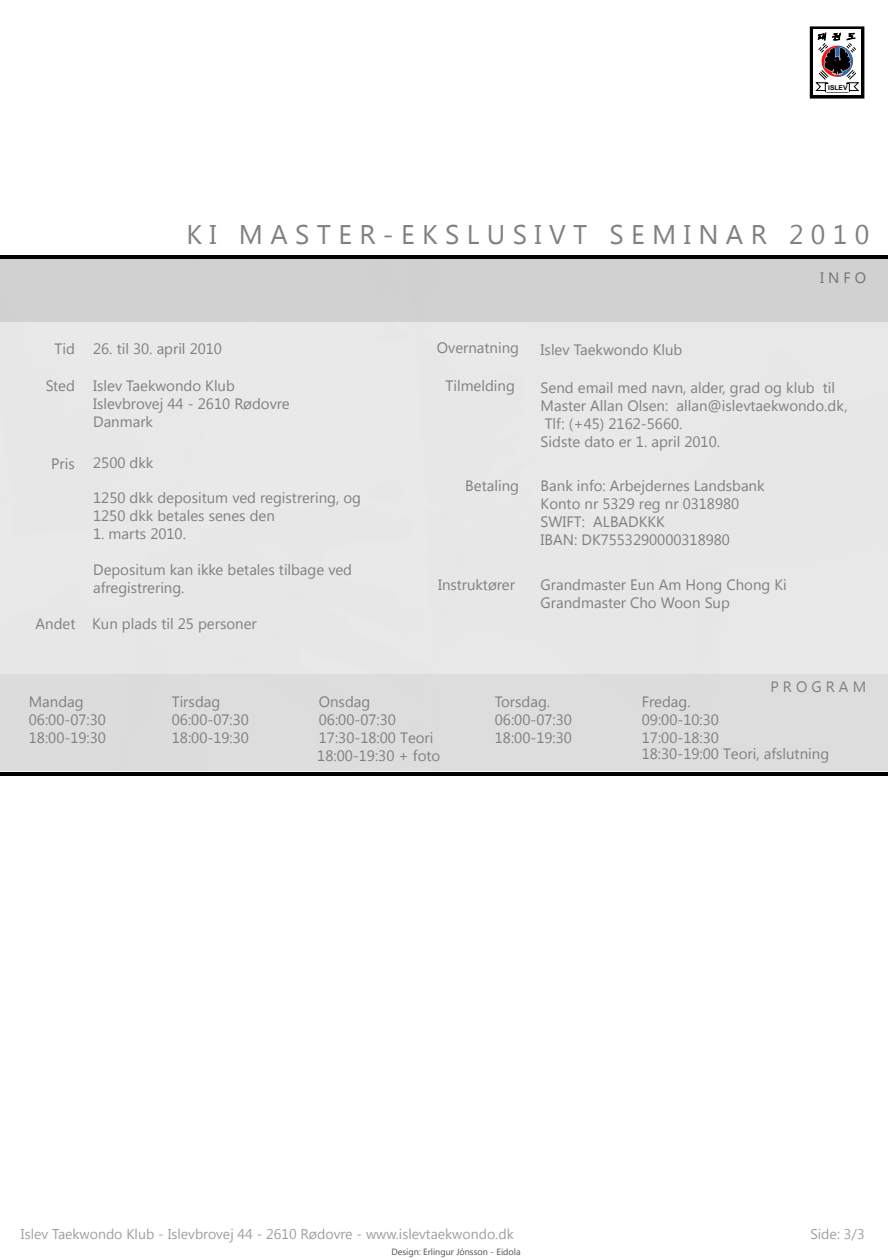
<style>
.page{position:relative;width:888px;height:1260px;background:#fff}
.page>*{position:absolute;margin:0;border:0;box-sizing:border-box;transform-origin:0 0}
.t1{font:27px "Segoe UI";color:#808080}
.t2{font:15px/18px "Segoe UI";color:#808080}
.t3{font:15px "Segoe UI";color:#737373}
.t4{font:14.1px "Segoe UI";color:#9f9f9f}
.t5{font:9px "Segoe UI";color:#4e4e4e}
.t6{font:700 6.6px "Arial";color:#000}
</style>
<div class="page">
<div style="left:0;top:257px;width:888px;height:65px;background:#d1d1d1"></div>
<div style="left:0;top:674px;width:888px;height:99px;background:#ddd"></div>
<hr style="left:0;top:772px;width:888px;height:3px;background:#fff">
<div style="left:810px;top:26px;width:54px;height:73px;border:7px solid #000"></div>
<div style="left:813px;top:29px;width:48px;height:66px;background:#fff"></div>
<svg style="left:815px;top:32px;width:45px;height:60px"></svg>
<hr style="left:0;top:773px;width:888px;height:3px;background:#000">
<hr style="left:0;top:255px;width:888px;height:4px;background:#000">
<p class="t6" style="left:828px;top:84px;width:21px">ISLEV</p>
<h1 class="t1" style="left:186px;top:215px;width:684px">K I M A S T E R - E K S L U S I V T S E M I N A R 2 0 1 0</h1>
<p class="t2" style="left:55px;top:339px;width:169px">Tid 26. til 30. april 2010</p>
<p class="t2" style="left:93px;top:376px;width:198px;text-indent:-47px">Sted Islev Taekwondo Klub<br>Islevbrovej 44 - 2610 Rødovre<br>Danmark</p>
<p class="t2" style="left:51px;top:453px;width:104px">Pris 2500 dkk</p>
<p class="t2" style="left:93px;top:488px;width:269px">1250 dkk depositum ved registrering, og<br>1250 dkk betales senes den</p>
<p class="t2" style="left:93px;top:524px;width:94px">1. marts 2010.</p>
<p class="t2" style="left:93px;top:560px;width:260px">Depositum kan ikke betales tilbage ved afregistrering.</p>
<p class="t2" style="left:36px;top:614px;width:223px">Andet Kun plads til 25 personer</p>
<p class="t3" style="left:820px;top:267px;width:48px">I N F O</p>
<p class="t2" style="left:437px;top:338px;width:84px">Overnatning</p>
<p class="t2" style="left:541px;top:340px;width:143px">Islev Taekwondo Klub</p>
<p class="t2" style="left:446px;top:376px;width:71px">Tilmelding</p>
<p class="t2" style="left:541px;top:378px;width:308px">Send email med navn, alder, grad og klub til Master Allan Olsen: allan@islevtaekwondo.dk, Tlf: (+45) 2162-5660.<br>Sidste dato er 1. april 2010.</p>
<p class="t2" style="left:465px;top:476px;width:55px">Betaling</p>
<p class="t2" style="left:541px;top:476px;width:225px">Bank info: Arbejdernes Landsbank<br>Konto nr 5329 reg nr 0318980<br>SWIFT: ALBADKKK<br>IBAN: DK7553290000318980</p>
<p class="t2" style="left:438px;top:575px;width:78px">Instruktører</p>
<p class="t2" style="left:541px;top:575px;width:248px">Grandmaster Eun Am Hong Chong Ki<br>Grandmaster Cho Woon Sup</p>
<p class="t2" style="left:770px;top:677px;width:97px">P R O G R A M</p>
<p class="t2" style="left:29px;top:692px;width:79px">Mandag<br>06:00-07:30<br>18:00-19:30</p>
<p class="t2" style="left:172px;top:692px;width:79px">Tirsdag<br>06:00-07:30<br>18:00-19:30</p>
<p class="t2" style="left:319px;top:692px;width:116px">Onsdag<br>06:00-07:30<br>17:30-18:00 Teori</p>
<p class="t2" style="left:495px;top:692px;width:79px">Torsdag.<br>06:00-07:30<br>18:00-19:30</p>
<p class="t2" style="left:642px;top:692px;width:79px">Fredag.<br>09:00-10:30<br>17:00-18:30</p>
<p class="t2" style="left:317px;top:746px;width:125px">18:00-19:30 + foto</p>
<p class="t2" style="left:642px;top:744px;width:189px">18:30-19:00 Teori, afslutning</p>
<p class="t4" style="left:21px;top:1224px;width:494px">Islev Taekwondo Klub - Islevbrovej 44 - 2610 Rødovre - www.islevtaekwondo.dk</p>
<p class="t4" style="left:810px;top:1224px;width:56px">Side: 3/3</p>
<p class="t5" style="left:391px;top:1246px;width:131px">Design: Erlingur Jónsson - Eidola</p>
</div>
